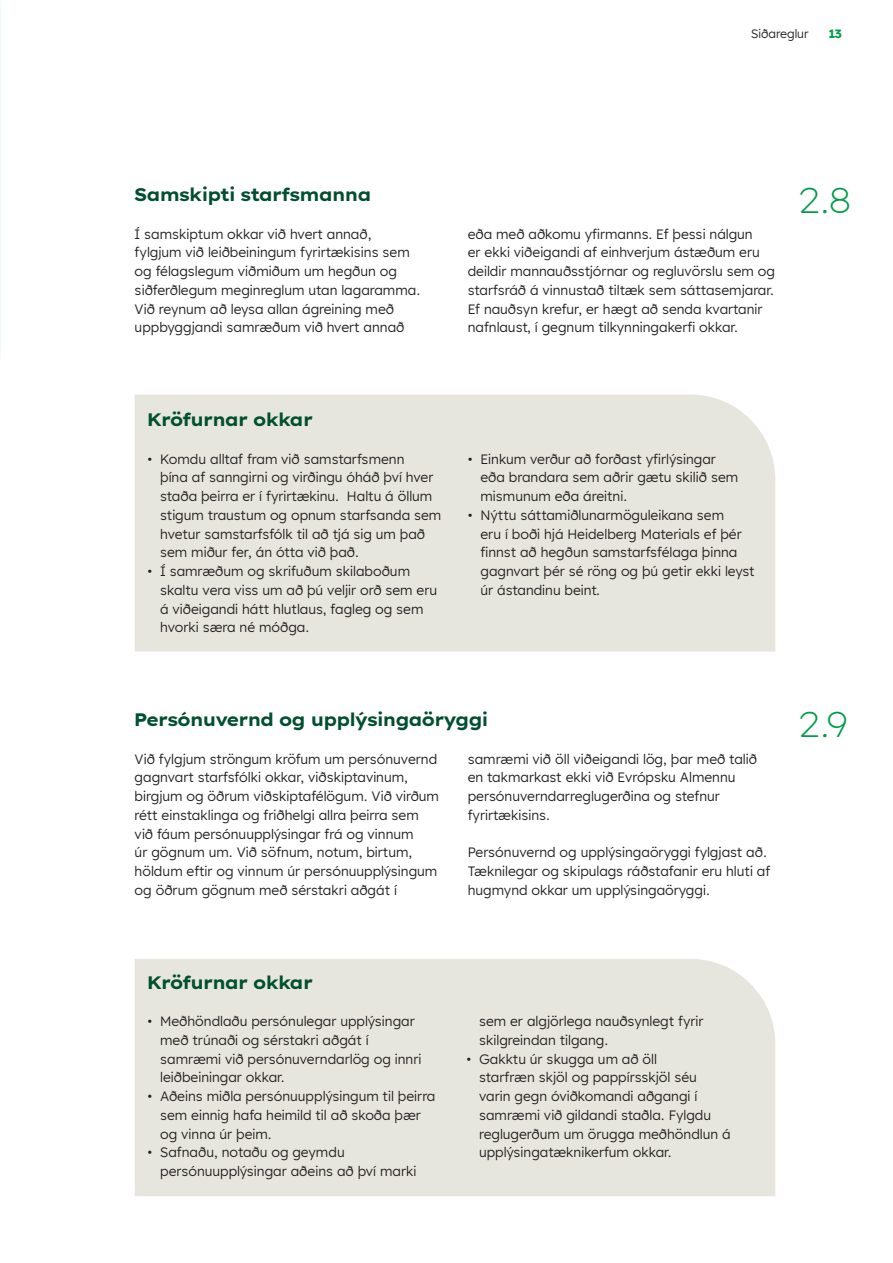
<style>
.page{position:relative;width:893px;height:1263px;background:#fff}
.page>*{position:absolute;margin:0;border:0;box-sizing:border-box;transform-origin:0 0}
.t1{font:200 36px "Lexend Exa HM";color:#009d48}
.t2{font:700 18px "Lexend Exa HM";color:#004f2f}
.t3{font:13.5px/18.8px "Lexend HM";color:#231f20}
.t4{font:12px "Lexend HM";color:#231f20}
.t5{font:700 12px "Lexend HM";color:#009d48}
</style>
<div class="page">
<img style="left:0;top:0;width:1px;height:359px">
<div style="left:135px;top:959px;width:640px;height:237px;background:#e7e6de"></div>
<div style="left:135px;top:394px;width:640px;height:257px;background:#e7e6de"></div>
<p class="t4" style="left:751px;top:25px;width:59px">Siðareglur</p>
<p class="t5" style="left:829px;top:24px;width:15px">13</p>
<h2 class="t2" style="left:135px;top:180px;width:238px">Samskipti starfsmanna</h2>
<p class="t3" style="left:135px;top:224px;width:287px">Í samskiptum okkar við hvert annað, fylgjum við leiðbeiningum fyrirtækisins sem og félagslegum viðmiðum um hegðun og siðferðlegum meginreglum utan lagaramma.<br>Við reynum að leysa allan ágreining með uppbyggjandi samræðum við hvert annað</p>
<p class="t3" style="left:468px;top:224px;width:309px">eða með aðkomu yfirmanns. Ef þessi nálgun<br>er ekki viðeigandi af einhverjum ástæðum eru deildir mannauðsstjórnar og regluvörslu sem og starfsráð á vinnustað tiltæk sem sáttasemjarar.<br>Ef nauðsyn krefur, er hægt að senda kvartanir nafnlaust, í gegnum tilkynningakerfi okkar.</p>
<h1 class="t1" style="left:798px;top:174px;width:54px">2.8</h1>
<h2 class="t2" style="left:147px;top:405px;width:167px">Kröfurnar okkar</h2>
<p class="t3" style="left:160px;top:449px;width:283px;text-indent:-13px">• Komdu alltaf fram við samstarfsmenn<br>þína af sanngirni og virðingu óháð því hver staða þeirra er í fyrirtækinu. Haltu á öllum stigum traustum og opnum starfsanda sem hvetur samstarfsfólk til að tjá sig um það sem miður fer, án ótta við það.</p>
<p class="t3" style="left:160px;top:561px;width:279px;text-indent:-13px">• Í samræðum og skrifuðum skilaboðum skaltu vera viss um að þú veljir orð sem eru á viðeigandi hátt hlutlaus, fagleg og sem hvorki særa né móðga.</p>
<p class="t3" style="left:480px;top:449px;width:259px;text-indent:-13px">• Einkum verður að forðast yfirlýsingar eða brandara sem aðrir gætu skilið sem mismunum eða áreitni.</p>
<p class="t3" style="left:480px;top:505px;width:276px;text-indent:-13px">• Nýttu sáttamiðlunarmöguleikana sem<br>eru í boði hjá Heidelberg Materials ef þér finnst að hegðun samstarfsfélaga þinna gagnvart þér sé röng og þú getir ekki leyst úr ástandinu beint.</p>
<h2 class="t2" style="left:135px;top:705px;width:355px">Persónuvernd og upplýsingaöryggi</h2>
<p class="t3" style="left:135px;top:749px;width:306px">Við fylgjum ströngum kröfum um persónuvernd gagnvart starfsfólki okkar, viðskiptavinum, birgjum og öðrum viðskiptafélögum. Við virðum rétt einstaklinga og friðhelgi allra þeirra sem við fáum persónuupplýsingar frá og vinnum<br>úr gögnum um. Við söfnum, notum, birtum, höldum eftir og vinnum úr persónuupplýsingum og öðrum gögnum með sérstakri aðgát í</p>
<p class="t3" style="left:468px;top:749px;width:291px">samræmi við öll viðeigandi lög, þar með talið en takmarkast ekki við Evrópsku Almennu persónuverndarreglugerðina og stefnur fyrirtækisins.</p>
<p class="t3" style="left:468px;top:842px;width:304px">Persónuvernd og upplýsingaöryggi fylgjast að.<br>Tæknilegar og skipulags ráðstafanir eru hluti af hugmynd okkar um upplýsingaöryggi.</p>
<h1 class="t1" style="left:798px;top:698px;width:51px">2.9</h1>
<h2 class="t2" style="left:147px;top:968px;width:167px">Kröfurnar okkar</h2>
<p class="t3" style="left:160px;top:1011px;width:263px;text-indent:-13px">• Meðhöndlaðu persónulegar upplýsingar með trúnaði og sérstakri aðgát í samræmi við persónuverndarlög og innri leiðbeiningar okkar.</p>
<p class="t3" style="left:160px;top:1086px;width:277px;text-indent:-13px">• Aðeins miðla persónuupplýsingum til þeirra sem einnig hafa heimild til að skoða þær og vinna úr þeim.</p>
<p class="t3" style="left:160px;top:1142px;width:258px;text-indent:-13px">• Safnaðu, notaðu og geymdu persónuupplýsingar aðeins að því marki</p>
<p class="t3" style="left:479px;top:1011px;width:226px">sem er algjörlega nauðsynlegt fyrir skilgreindan tilgang.</p>
<p class="t3" style="left:479px;top:1049px;width:253px;text-indent:-13px">• Gakktu úr skugga um að öll<br>starfræn skjöl og pappírsskjöl séu varin gegn óviðkomandi aðgangi í samræmi við gildandi staðla. Fylgdu reglugerðum um örugga meðhöndlun á upplýsingatæknikerfum okkar.</p>
</div>
